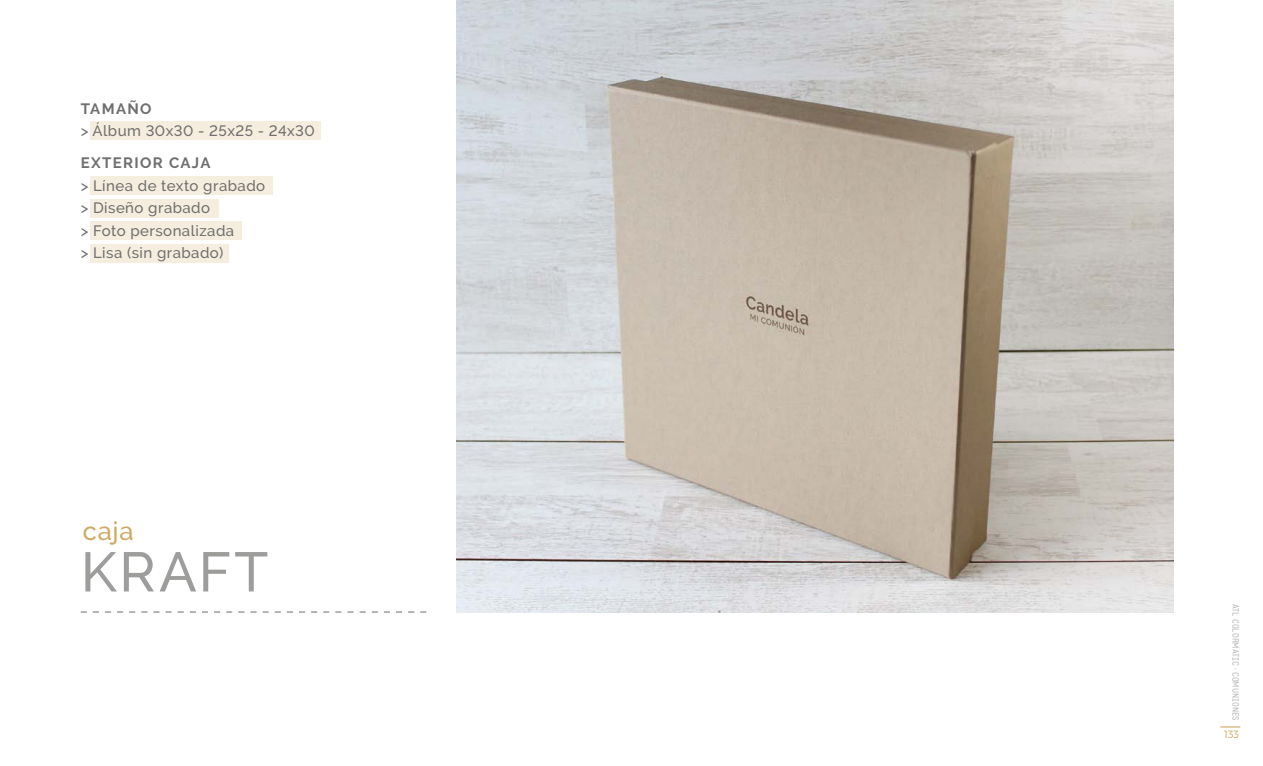
<style>
.page{position:relative;width:1263px;height:766px;background:#fff}
.page>*{position:absolute;margin:0;border:0;box-sizing:border-box;transform-origin:0 0}
.t1{font:500 55.5px "Raleway";color:#9d9d9c}
.t2{font:500 25.5px "Raleway";color:#ceaa61}
.t3{font:500 15px/22.5px "Raleway";letter-spacing:.03em;color:#706f6f}
.t4{font:700 15px "Raleway";letter-spacing:.09em;color:#706f6f}
.t5{font:300 10.5px "Montserrat";color:#ceaa61}
.t6{font:9px "Static";color:#b3b2b2}
</style>
<div class="page">
<svg style="left:1220px;top:726px;width:20px;height:1px"></svg>
<div style="left:90px;top:244px;width:139px;height:18px;background:#f5eedf"></div>
<svg style="left:81px;top:611px;width:345px;height:1px"></svg>
<img style="left:456px;top:0;width:718px;height:612px">
<div style="left:90px;top:121px;width:231px;height:19px;background:#f5eedf"></div>
<div style="left:90px;top:176px;width:183px;height:19px;background:#f5eedf"></div>
<div style="left:90px;top:199px;width:129px;height:18px;background:#f5eedf"></div>
<div style="left:90px;top:221px;width:152px;height:19px;background:#f5eedf"></div>
<p class="t4" style="left:81px;top:100px;width:72px">TAMAÑO</p>
<p class="t3" style="left:81px;top:120px;width:236px">&gt; Álbum 30x30 - 25x25 - 24x30</p>
<p class="t4" style="left:81px;top:154px;width:131px">EXTERIOR CAJA</p>
<p class="t3" style="left:81px;top:174px;width:186px">&gt; Línea de texto grabado &gt; Diseño grabado<br>&gt; Foto personalizada<br>&gt; Lisa (sin grabado)</p>
<h2 class="t2" style="left:83px;top:516px;width:52px">caja</h2>
<h1 class="t1" style="left:81px;top:539px;width:38px">kraft</h1>
<p class="t6" style="left:1241px;top:603px;width:118px;rotate:90deg">atl colormatic · comuniones</p>
<p class="t5" style="left:1224px;top:728px;width:17px">133</p>
</div>
